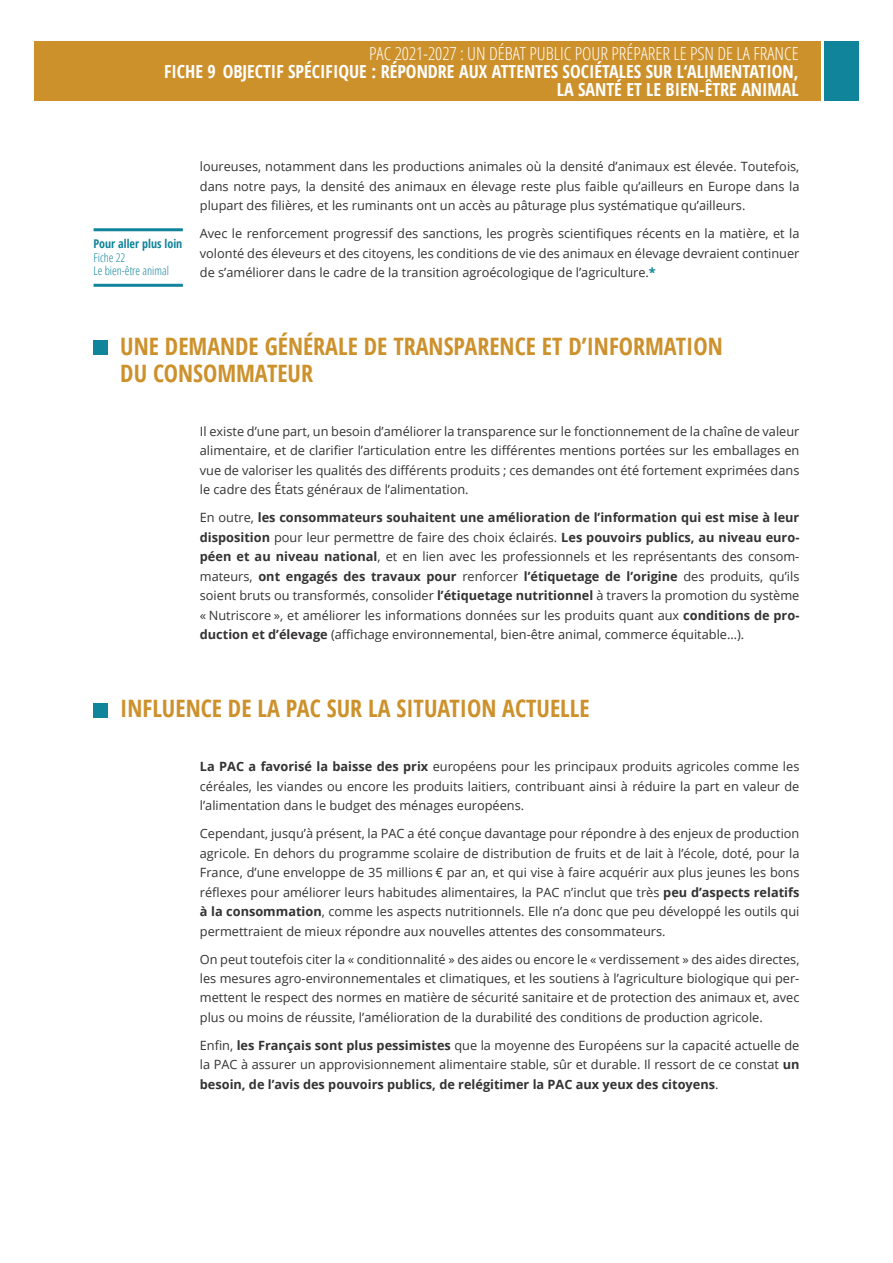
<style>
.page{position:relative;width:893px;height:1263px;background:#fff}
.page>*{position:absolute;margin:0;border:0;box-sizing:border-box;transform-origin:0 0}
.t1{font:700 condensed 24px/27px "Open Sans";color:#cd912c}
.t2{font:700 condensed 18px/18px "Open Sans";color:#fff;text-align:right}
.t3{font:300 condensed 18px "Open Sans";color:#fff}
.t4{font:12.75px/19.5px "Open Sans";color:#343233;text-align:justify}
.t5{font:300 condensed 12px/13.5px "Open Sans";color:#10849b}
.t6{font:700 condensed 12px "Open Sans";color:#10849b}
.s1{font-weight:700;color:#10849b}
.s2{font-weight:700}
</style>
<div class="page">
<div style="left:825px;top:42px;width:34px;height:59px;background:#10849b"></div>
<div style="left:34px;top:42px;width:786px;height:59px;background:#cd912c"></div>
<div style="left:94px;top:340px;width:14px;height:15px;background:#10849b"></div>
<div style="left:94px;top:703px;width:14px;height:14px;background:#10849b"></div>
<hr style="left:94px;top:228px;width:89px;height:3px;background:#10849b">
<hr style="left:94px;top:284px;width:89px;height:3px;background:#10849b">
<h2 class="t3" style="left:369px;top:41px;width:431px">PAC 2021-2027 : UN DÉBAT PUBLIC POUR PRÉPARER LE PSN DE LA FRANCE</h2>
<h2 class="t2" style="left:164px;top:62px;width:636px">FICHE 9 OBJECTIF SPÉCIFIQUE : RÉPONDRE AUX ATTENTES SOCIÉTALES SUR L‘ALIMENTATION,<br>LA SANTÉ ET LE BIEN-ÊTRE ANIMAL</h2>
<p class="t6" style="left:94px;top:236px;width:90px">Pour aller plus loin</p>
<p class="t5" style="left:94px;top:250px;width:77px">Fiche 22<br>Le bien-être animal</p>
<p class="t4" style="left:200px;top:157px;width:601px">loureuses, notamment dans les productions animales où la densité d’animaux est élevée. Toutefois, dans notre pays, la densité des animaux en élevage reste plus faible qu’ailleurs en Europe dans la plupart des filières, et les ruminants ont un accès au pâturage plus systématique qu’ailleurs.</p>
<p class="t4" style="left:200px;top:224px;width:601px">Avec le renforcement progressif des sanctions, les progrès scientifiques récents en la matière, et la volonté des éleveurs et des citoyens, les conditions de vie des animaux en élevage devraient continuer de s’améliorer dans le cadre de la transition agroécologique de l’agriculture.<span class="s1">*</span></p>
<h1 class="t1" style="left:120px;top:333px;width:604px">UNE DEMANDE GÉNÉRALE DE TRANSPARENCE ET D’INFORMATION<br>DU CONSOMMATEUR</h1>
<p class="t4" style="left:200px;top:421px;width:601px">Il existe d’une part, un besoin d’améliorer la transparence sur le fonctionnement de la chaîne de valeur alimentaire, et de clarifier l’articulation entre les différentes mentions portées sur les emballages en vue de valoriser les qualités des différents produits ; ces demandes ont été fortement exprimées dans le cadre des États généraux de l’alimentation.</p>
<p class="t4" style="left:200px;top:508px;width:601px">En outre, <span class="s2">les consommateurs souhaitent une amélioration de l’information qui est mise à leur disposition</span> pour leur permettre de faire des choix éclairés. <span class="s2">Les pouvoirs publics, au niveau euro&shy;péen et au niveau national</span>, et en lien avec les professionnels et les représentants des consom&shy;mateurs, <span class="s2">ont engagés des travaux pour</span> renforcer <span class="s2">l’étiquetage de l’origine</span> des produits, qu’ils soient bruts ou transformés, consolider <span class="s2">l’étiquetage nutritionnel</span> à travers la promotion du système « Nutriscore », et améliorer les informations données sur les produits quant aux <span class="s2">conditions de pro&shy;duction et d’élevage</span> (affichage environnemental, bien-être animal, commerce équitable…).</p>
<h1 class="t1" style="left:120px;top:695px;width:471px">INFLUENCE DE LA PAC SUR LA SITUATION ACTUELLE</h1>
<p class="t4" style="left:200px;top:756px;width:601px"><span class="s2">La PAC a favorisé la baisse des prix</span> européens pour les principaux produits agricoles comme les céréales, les viandes ou encore les produits laitiers, contribuant ainsi à réduire la part en valeur de l’alimentation dans le budget des ménages européens.</p>
<p class="t4" style="left:200px;top:823px;width:601px">Cependant, jusqu’à présent, la PAC a été conçue davantage pour répondre à des enjeux de production agricole. En dehors du programme scolaire de distribution de fruits et de lait à l’école, doté, pour la France, d’une enveloppe de 35 millions € par an, et qui vise à faire acquérir aux plus jeunes les bons réflexes pour améliorer leurs habitudes alimentaires, la PAC n’inclut que très <span class="s2">peu d’aspects relatifs à la consommation</span>, comme les aspects nutritionnels. Elle n’a donc que peu développé les outils qui permettraient de mieux répondre aux nouvelles attentes des consommateurs.</p>
<p class="t4" style="left:200px;top:949px;width:601px">On peut toutefois citer la « conditionnalité » des aides ou encore le « verdissement » des aides directes, les mesures agro-environnementales et climatiques, et les soutiens à l’agriculture biologique qui per&shy;mettent le respect des normes en matière de sécurité sanitaire et de protection des animaux et, avec plus ou moins de réussite, l’amélioration de la durabilité des conditions de production agricole.</p>
<p class="t4" style="left:200px;top:1035px;width:601px">Enfin, <span class="s2">les Français sont plus pessimistes</span> que la moyenne des Européens sur la capacité actuelle de la PAC à assurer un approvisionnement alimentaire stable, sûr et durable. Il ressort de ce constat <span class="s2">un besoin, de l’avis des pouvoirs publics, de relégitimer la PAC aux yeux des citoyens</span>.</p>
</div>
